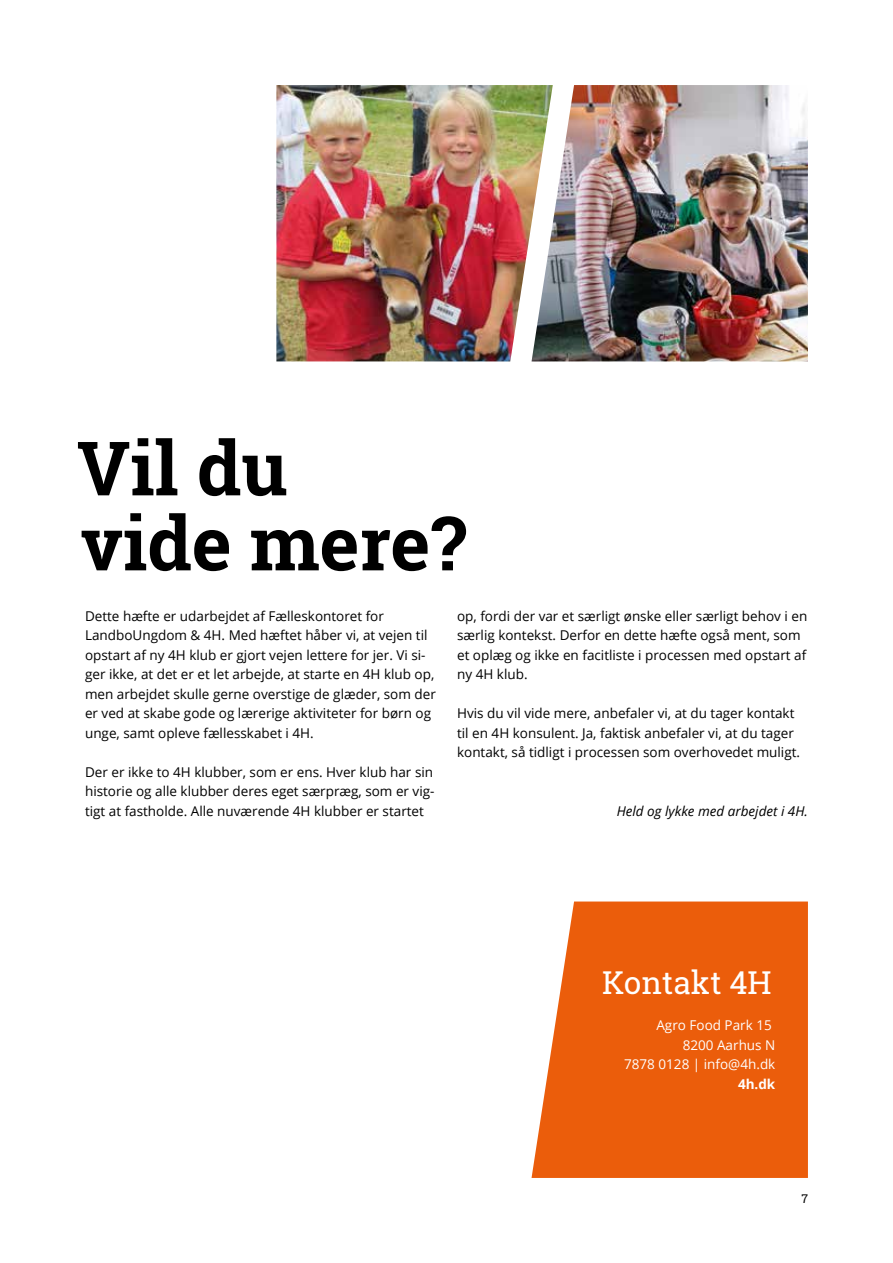
<style>
.page{position:relative;width:893px;height:1263px;background:#fff}
.page>*{position:absolute;margin:0;border:0;box-sizing:border-box;transform-origin:0 0}
.t1{font:700 75px/75px "Roboto Slab";color:#000}
.t2{font:31.5px "Roboto Slab";color:#fff}
.t3{font:13.5px/19.5px "Open Sans";color:#000}
.t4{font:13.5px/19.5px "Open Sans";color:#fff;text-align:right}
.t5{font:italic 13.5px "Open Sans";color:#000}
.t6{font:700 13.5px "Open Sans";color:#fff}
.t7{font:12px "Roboto Slab";color:#000}
</style>
<div class="page">
<img style="left:553px;top:85px;width:255px;height:276px">
<img style="left:276px;top:85px;width:277px;height:276px">
<svg style="left:531px;top:901px;width:277px;height:277px;background:#ec6a1e"></svg>
<h1 class="t1" style="left:77px;top:430px;width:391px">Vil du<br>vide mere?</h1>
<p class="t3" style="left:85px;top:606px;width:352px">Dette hæfte er udarbejdet af Fælleskontoret for LandboUngdom &amp; 4H. Med hæftet håber vi, at vejen til opstart af ny 4H klub er gjort vejen lettere for jer. Vi si&shy;ger ikke, at det er et let arbejde, at starte en 4H klub op, men arbejdet skulle gerne overstige de glæder, som der er ved at skabe gode og lærerige aktiviteter for børn og unge, samt opleve fællesskabet i 4H.</p>
<p class="t3" style="left:85px;top:762px;width:351px;text-align:justify">Der er ikke to 4H klubber, som er ens. Hver klub har sin historie og alle klubber deres eget særpræg, som er vig&shy;tigt at fastholde. Alle nuværende 4H klubber er startet</p>
<p class="t3" style="left:457px;top:606px;width:352px">op, fordi der var et særligt ønske eller særligt behov i en særlig kontekst. Derfor en dette hæfte også ment, som et oplæg og ikke en facitliste i processen med opstart af ny 4H klub.</p>
<p class="t3" style="left:457px;top:703px;width:344px">Hvis du vil vide mere, anbefaler vi, at du tager kontakt til en 4H konsulent. Ja, faktisk anbefaler vi, at du tager kontakt, så tidligt i processen som overhovedet muligt.</p>
<p class="t5" style="left:617px;top:802px;width:193px">Held og lykke med arbejdet i 4H.</p>
<h2 class="t2" style="left:602px;top:961px;width:171px">Kontakt 4H</h2>
<p class="t4" style="left:624px;top:1015px;width:153px">Agro Food Park 15<br>8200 Aarhus N<br>7878 0128 | info@4h.dk</p>
<p class="t6" style="left:738px;top:1074px;width:39px">4h.dk</p>
<p class="t7" style="left:801px;top:1191px;width:8px">7</p>
</div>
